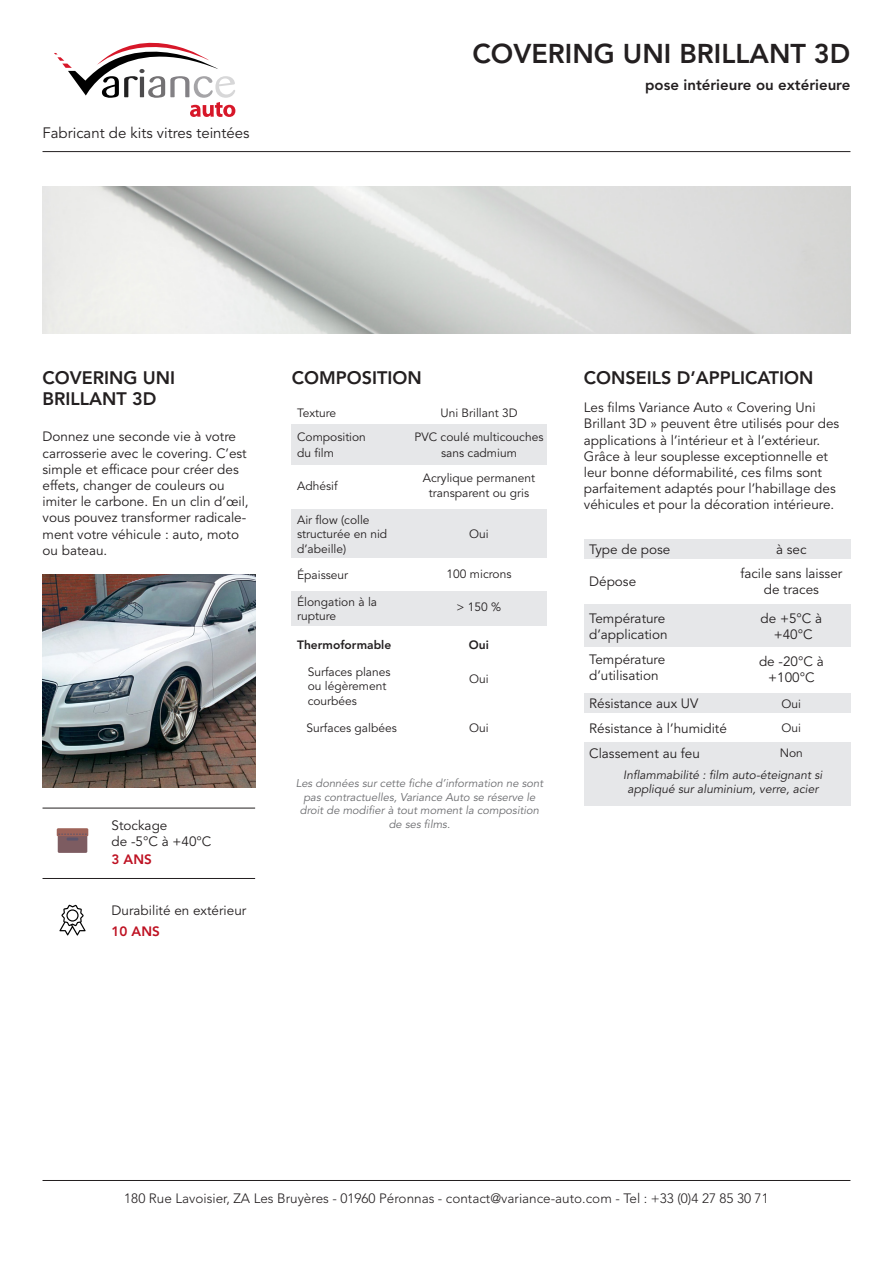
<style>
.page{position:relative;width:893px;height:1263px;background:#fff}
.page>*{position:absolute;margin:0;border:0;box-sizing:border-box;transform-origin:0 0}
.t1{font:800 27px "Avenir LT Std";color:#231f20}
.t2{font:800 18px "Avenir LT Std";color:#231f20}
.t3{font:15px "Avenir LT Std";color:#231f20}
.t4{font:800 15px "Avenir LT Std";color:#231f20}
.t5{font:13.5px/16.2px "Avenir LT Std";color:#231f20}
.t6{font:300 13.5px "Avenir LT Std";color:#231f20}
.t7{font:800 13.5px "Avenir LT Std";color:#be1122}
.t8{font:12px/14.4px "Avenir LT Std";color:#231f20}
.t9{font:italic 12px "Avenir LT Std";color:#231f20}
.t10{font:800 12px "Avenir LT Std";color:#231f20}
.t11{font:italic 11.25px/13.5px "Avenir LT Std";color:#6c6d70;text-align:center}
</style>
<div class="page">
<hr style="left:43px;top:1180px;width:807px;height:1px;background:#231f20">
<svg style="left:54px;top:42px;width:181px;height:75px"></svg>
<hr style="left:43px;top:151px;width:807px;height:1px;background:#231f20">
<img style="left:43px;top:186px;width:807px;height:148px">
<hr style="left:43px;top:808px;width:212px;height:1px;background:#231f20">
<hr style="left:43px;top:878px;width:212px;height:1px;background:#231f20">
<div style="left:57px;top:828px;width:31px;height:8px;background:#9e6359"></div>
<svg style="left:58px;top:834px;width:29px;height:19px"></svg>
<svg style="left:59px;top:905px;width:27px;height:30px"></svg>
<img style="left:43px;top:574px;width:212px;height:213px">
<div style="left:292px;top:591px;width:255px;height:34px;background:#e6e7e9"></div>
<div style="left:292px;top:424px;width:255px;height:41px;background:#e6e7e9"></div>
<div style="left:292px;top:509px;width:255px;height:49px;background:#e6e7e9"></div>
<div style="left:584px;top:693px;width:266px;height:20px;background:#e6e7e9"></div>
<div style="left:584px;top:742px;width:266px;height:64px;background:#e6e7e9"></div>
<div style="left:584px;top:539px;width:266px;height:20px;background:#e6e7e9"></div>
<div style="left:584px;top:605px;width:266px;height:42px;background:#e6e7e9"></div>
<p class="t1" style="left:472px;top:38px;width:379px">COVERING UNI BRILLANT 3D</p>
<p class="t3" style="left:43px;top:124px;width:209px">Fabricant de kits vitres teintées</p>
<p class="t4" style="left:645px;top:76px;width:207px">pose intérieure ou extérieure</p>
<p class="t2" style="left:43px;top:367px;width:134px">COVERING UNI</p>
<p class="t2" style="left:43px;top:388px;width:115px">BRILLANT 3D</p>
<p class="t5" style="left:43px;top:429px;width:208px">Donnez une seconde vie à votre carrosserie avec le covering. C’est simple et efficace pour créer des effets, changer de couleurs ou imiter le carbone. En un clin d’œil, vous pouvez transformer radicale&shy;ment votre véhicule : auto, moto ou bateau.</p>
<p class="t5" style="left:112px;top:818px;width:57px">Stockage</p>
<p class="t5" style="left:112px;top:834px;width:101px">de -5°C à +40°C</p>
<p class="t7" style="left:112px;top:851px;width:42px">3 ANS</p>
<p class="t5" style="left:112px;top:902px;width:136px">Durabilité en extérieur</p>
<p class="t7" style="left:112px;top:923px;width:50px">10 ANS</p>
<p class="t2" style="left:292px;top:367px;width:131px">COMPOSITION</p>
<p class="t8" style="left:297px;top:406px;width:41px">Texture</p>
<p class="t8" style="left:297px;top:430px;width:70px">Composition</p>
<p class="t8" style="left:297px;top:446px;width:38px">du film</p>
<p class="t8" style="left:297px;top:478px;width:42px">Adhésif</p>
<p class="t8" style="left:297px;top:513px;width:92px">Air flow (colle structurée en nid d’abeille)</p>
<p class="t8" style="left:297px;top:568px;width:53px">Épaisseur</p>
<p class="t8" style="left:297px;top:595px;width:82px">Élongation à la rupture</p>
<p class="t8" style="left:440px;top:406px;width:79px">Uni Brillant 3D</p>
<p class="t8" style="left:415px;top:429px;width:130px;line-height:16.5px;text-align:center">PVC coulé multicouches sans cadmium</p>
<p class="t8" style="left:423px;top:471px;width:114px;text-align:center">Acrylique permanent transparent ou gris</p>
<p class="t8" style="left:469px;top:527px;width:21px">Oui</p>
<p class="t8" style="left:447px;top:567px;width:66px">100 microns</p>
<p class="t8" style="left:456px;top:600px;width:46px">&gt; 150 %</p>
<p class="t10" style="left:297px;top:638px;width:96px">Thermoformable</p>
<p class="t10" style="left:469px;top:638px;width:22px">Oui</p>
<p class="t8" style="left:469px;top:672px;width:21px">Oui</p>
<p class="t8" style="left:469px;top:721px;width:21px">Oui</p>
<p class="t8" style="left:308px;top:665px;width:84px">Surfaces planes ou légèrement courbées</p>
<p class="t8" style="left:307px;top:721px;width:92px">Surfaces galbées</p>
<p class="t11" style="left:296px;top:777px;width:249px">Les données sur cette fiche d’information ne sont pas contractuelles, Variance Auto se réserve le droit de modifier à tout moment la composition de ses films.</p>
<p class="t2" style="left:584px;top:367px;width:231px">CONSEILS D’APPLICATION</p>
<p class="t5" style="left:584px;top:400px;width:257px">Les films Variance Auto « Covering Uni<br>Brillant 3D » peuvent être utilisés pour des applications à l’intérieur et à l’extérieur.</p>
<p class="t5" style="left:584px;top:448px;width:253px">Grâce à leur souplesse exceptionnelle et leur bonne déformabilité, ces films sont parfaitement adaptés pour l’habillage des véhicules et pour la décoration intérieure.</p>
<p class="t5" style="left:589px;top:542px;width:83px">Type de pose</p>
<p class="t5" style="left:589px;top:574px;width:49px">Dépose</p>
<p class="t5" style="left:589px;top:610px;width:78px">Température</p>
<p class="t5" style="left:589px;top:626px;width:80px">d’application</p>
<p class="t5" style="left:589px;top:651px;width:78px">Température</p>
<p class="t5" style="left:589px;top:668px;width:71px">d’utilisation</p>
<p class="t5" style="left:589px;top:696px;width:111px">Résistance aux UV</p>
<p class="t5" style="left:589px;top:721px;width:139px">Résistance à l’humidité</p>
<p class="t5" style="left:589px;top:745px;width:112px">Classement au feu</p>
<p class="t5" style="left:776px;top:542px;width:32px">à sec</p>
<p class="t5" style="left:740px;top:566px;width:103px;text-align:center">facile sans laisser de traces</p>
<p class="t5" style="left:760px;top:610px;width:63px">de +5°C à</p>
<p class="t5" style="left:774px;top:627px;width:40px">+40°C</p>
<p class="t5" style="left:759px;top:654px;width:66px">de -20°C à</p>
<p class="t5" style="left:768px;top:670px;width:48px">+100°C</p>
<p class="t8" style="left:782px;top:697px;width:21px">Oui</p>
<p class="t8" style="left:782px;top:721px;width:21px">Oui</p>
<p class="t8" style="left:780px;top:746px;width:25px">Non</p>
<p class="t9" style="left:623px;top:768px;width:201px">Inflammabilité : film auto-éteignant si</p>
<p class="t9" style="left:627px;top:782px;width:192px">appliqué sur aluminium, verre, acier</p>
<p class="t6" style="left:124px;top:1190px;width:646px">180 Rue Lavoisier, ZA Les Bruyères - 01960 Péronnas - contact@variance-auto.com - Tel : +33 (0)4 27 85 30 71</p>
</div>
